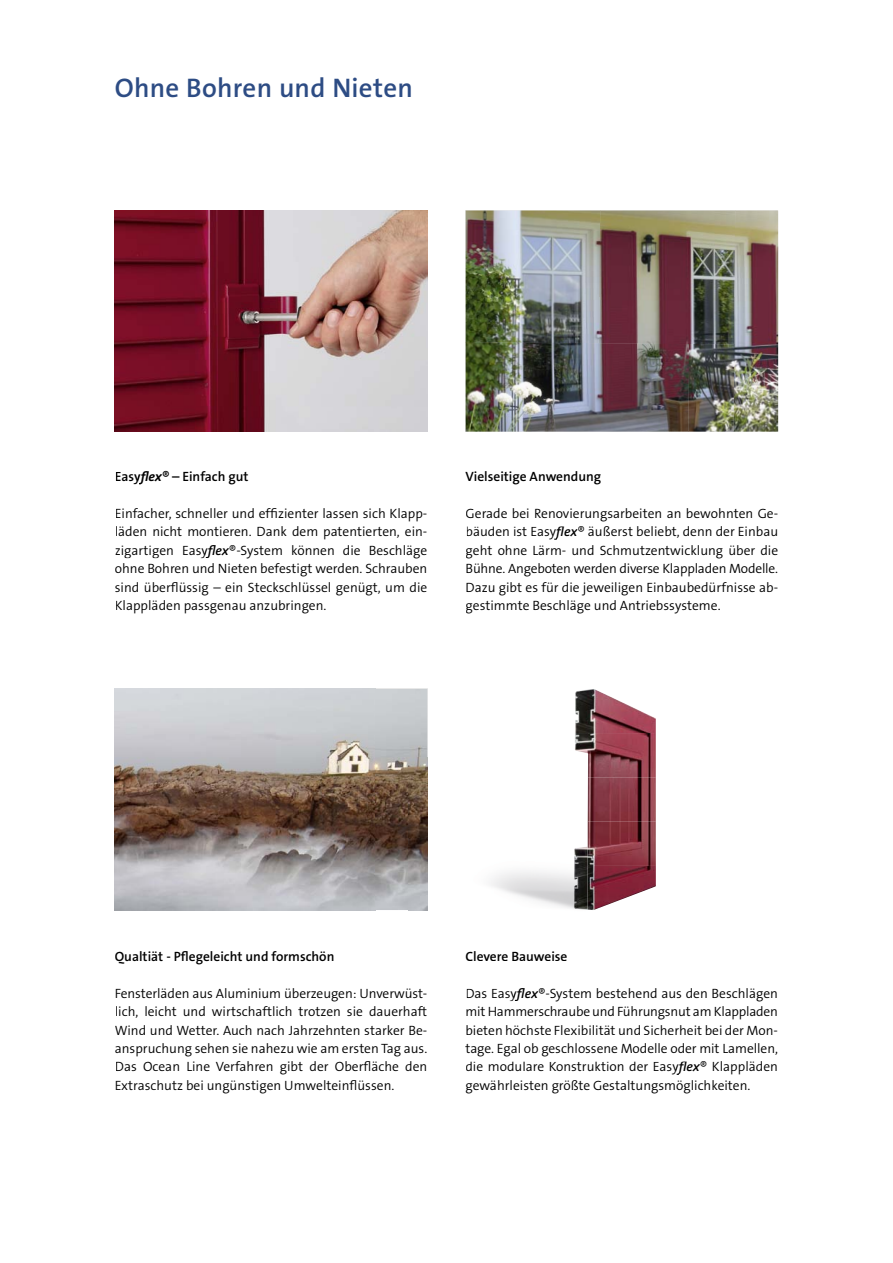
<style>
.page{position:relative;width:893px;height:1263px;background:#fff}
.page>*{position:absolute;margin:0;border:0;box-sizing:border-box;transform-origin:0 0}
.t1{font:600 27px "The Sans B6";letter-spacing:.01em;color:#2d4c84}
.t2{font:300 13.5px/18.5px "The Sans B4";color:#000;text-align:justify}
.t3{font:600 13.5px "The Sans B6";color:#000}
.s1{font-family:"The Sans B7";font-weight:700;font-style:italic}
.s2{font-family:"The Sans B6";font-weight:600;font-style:italic}
</style>
<div class="page">
<img style="left:115px;top:210px;width:312px;height:222px">
<img style="left:115px;top:689px;width:312px;height:221px">
<img style="left:409px;top:757px;width:179px;height:154px">
<img style="left:409px;top:757px;width:18px;height:153px">
<img style="left:575px;top:689px;width:81px;height:88px">
<img style="left:588px;top:777px;width:68px;height:133px">
<img style="left:574px;top:824px;width:14px;height:86px">
<img style="left:466px;top:210px;width:133px;height:132px">
<img style="left:599px;top:210px;width:134px;height:134px">
<img style="left:733px;top:210px;width:45px;height:222px">
<img style="left:466px;top:342px;width:223px;height:90px">
<img style="left:688px;top:344px;width:46px;height:88px">
<h1 class="t1" style="left:115px;top:73px;width:300px">Ohne Bohren und Nieten</h1>
<p class="t3" style="left:115px;top:469px;width:135px">Easy<span class="s1">flex</span>® – Einfach gut</p>
<p class="t2" style="left:115px;top:505px;width:314px">Einfacher, schneller und effizienter lassen sich Klapp&shy;läden nicht montieren. Dank dem patentierten, ein&shy;zigartigen Easy<span class="s2">flex</span>®-System können die Beschläge ohne Bohren und Nieten befestigt werden. Schrauben sind überflüssig – ein Steckschlüssel genügt, um die Klappläden passgenau anzubringen.</p>
<p class="t3" style="left:466px;top:469px;width:137px">Vielseitige Anwendung</p>
<p class="t2" style="left:466px;top:505px;width:314px">Gerade bei Renovierungsarbeiten an bewohnten Ge&shy;bäuden ist Easy<span class="s2">flex</span>® äußerst beliebt, denn der Einbau geht ohne Lärm- und Schmutzentwicklung über die Bühne. Angeboten werden diverse Klappladen Mo delle.<br>Dazu gibt es für die jeweiligen Einbaubedürfnisse ab&shy;gestimmte Beschläge und Antriebssysteme.</p>
<p class="t3" style="left:115px;top:949px;width:221px">Qualtiät - Pflegeleicht und formschön</p>
<p class="t2" style="left:115px;top:984px;width:314px">Fensterläden aus Aluminium überzeugen: Unverwüst&shy;lich, leicht und wirtschaftlich trotzen sie dauerhaft Wind und Wetter. Auch nach Jahrzehnten starker Be&shy;anspruchung sehen sie nahezu wie am ersten Tag aus.<br>Das Ocean Line Verfahren gibt der Oberfläche den Extraschutz bei ungünstigen Umwelteinflüssen.</p>
<p class="t3" style="left:465px;top:949px;width:104px">Clevere Bauweise</p>
<p class="t2" style="left:465px;top:984px;width:314px">Das Easy<span class="s2">flex</span>®-System bestehend aus den Beschlägen mit Hammerschraube und Führungsnut am Klappladen bieten höchste Flexibilität und Sicherheit bei der Mon&shy;tage. Egal ob geschlossene Modelle oder mit Lamellen, die modulare Konstruktion der Easy<span class="s2">flex</span>® Klappläden gewährleisten größte Gestaltungsmöglichkeiten.</p>
</div>
